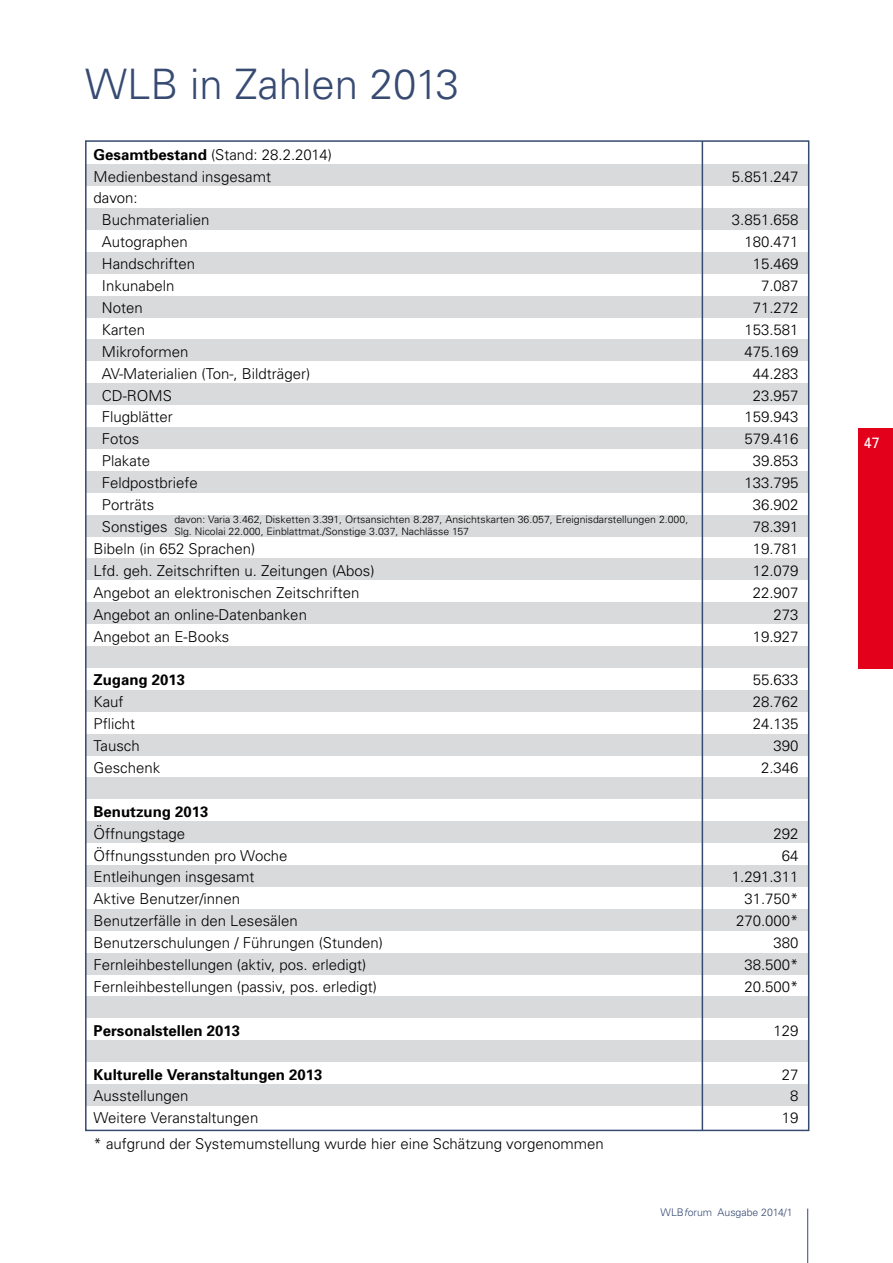
<style>
.page{position:relative;width:893px;height:1263px;background:#fff}
.page>*{position:absolute;margin:0;border:0;box-sizing:border-box;transform-origin:0 0}
.t1{font:300 42px "Univers";color:#364a72}
.t2{font:300 15px/21.9px "Univers";color:#000}
.t3{font:700 15px "Univers";color:#000}
.t4{font:15px "Univers";color:#fff}
.t5{font:300 10.5px "Univers";color:#364a72}
.t6{font:300 10.35px/11.2px "Univers";color:#000}
.s1{font-weight:700}
.s2{font-style:italic}
</style>
<div class="page">
<hr style="left:807px;top:1208px;width:1px;height:55px;background:#364a72">
<div style="left:859px;top:428px;width:34px;height:240px;background:#e2001a"></div>
<div style="left:85px;top:164px;width:723px;height:22px;background:#d9dadb"></div>
<div style="left:85px;top:208px;width:723px;height:22px;background:#d9dadb"></div>
<div style="left:85px;top:252px;width:723px;height:22px;background:#d9dadb"></div>
<div style="left:85px;top:296px;width:723px;height:21px;background:#d9dadb"></div>
<div style="left:85px;top:339px;width:723px;height:22px;background:#d9dadb"></div>
<div style="left:85px;top:383px;width:723px;height:22px;background:#d9dadb"></div>
<div style="left:85px;top:427px;width:723px;height:22px;background:#d9dadb"></div>
<div style="left:85px;top:471px;width:723px;height:22px;background:#d9dadb"></div>
<div style="left:85px;top:515px;width:723px;height:21px;background:#d9dadb"></div>
<div style="left:85px;top:558px;width:723px;height:22px;background:#d9dadb"></div>
<div style="left:85px;top:602px;width:723px;height:22px;background:#d9dadb"></div>
<div style="left:85px;top:646px;width:723px;height:22px;background:#d9dadb"></div>
<div style="left:85px;top:690px;width:723px;height:22px;background:#d9dadb"></div>
<div style="left:85px;top:734px;width:723px;height:21px;background:#d9dadb"></div>
<div style="left:85px;top:777px;width:723px;height:22px;background:#d9dadb"></div>
<div style="left:85px;top:821px;width:723px;height:22px;background:#d9dadb"></div>
<div style="left:85px;top:865px;width:723px;height:22px;background:#d9dadb"></div>
<div style="left:85px;top:909px;width:723px;height:22px;background:#d9dadb"></div>
<div style="left:85px;top:953px;width:723px;height:21px;background:#d9dadb"></div>
<div style="left:85px;top:996px;width:723px;height:22px;background:#d9dadb"></div>
<div style="left:85px;top:1040px;width:723px;height:22px;background:#d9dadb"></div>
<div style="left:85px;top:1084px;width:723px;height:22px;background:#d9dadb"></div>
<hr style="left:702px;top:141px;width:1px;height:990px;background:#364a72">
<h1 class="t1" style="left:85px;top:59px;width:376px">WLB in Zahlen 2013</h1>
<p class="t2" style="left:94px;top:143px;width:240px"><span class="s1">Gesamtbestand</span> (Stand: 28.2.2014)<br>Medienbestand insgesamt</p>
<p class="t2" style="left:102px;top:187px;width:109px;text-indent:-8px">davon:<br>Buchmaterialien</p>
<p class="t2" style="left:732px;top:165px;width:68px">5.851.247</p>
<p class="t2" style="left:732px;top:209px;width:68px">3.851.658</p>
<p class="t2" style="left:102px;top:231px;width:87px">Autographen</p>
<p class="t2" style="left:744px;top:231px;width:56px">180.471</p>
<p class="t2" style="left:102px;top:252px;width:95px">Handschriften</p>
<p class="t2" style="left:753px;top:252px;width:47px">15.469</p>
<p class="t2" style="left:102px;top:274px;width:74px">Inkunabeln</p>
<p class="t2" style="left:761px;top:274px;width:39px">7.087</p>
<p class="t2" style="left:102px;top:296px;width:42px">Noten</p>
<p class="t2" style="left:753px;top:296px;width:47px">71.272</p>
<p class="t2" style="left:102px;top:318px;width:45px">Karten</p>
<p class="t2" style="left:744px;top:318px;width:56px">153.581</p>
<p class="t2" style="left:102px;top:340px;width:88px">Mikroformen</p>
<p class="t2" style="left:744px;top:340px;width:56px">475.169</p>
<p class="t2" style="left:102px;top:362px;width:210px">AV-Materialien (Ton-, Bildträger)</p>
<p class="t2" style="left:753px;top:362px;width:47px">44.283</p>
<p class="t2" style="left:102px;top:384px;width:72px">CD-ROMS</p>
<p class="t2" style="left:753px;top:384px;width:47px">23.957</p>
<p class="t2" style="left:102px;top:406px;width:72px">Flugblätter</p>
<p class="t2" style="left:744px;top:406px;width:56px">159.943</p>
<p class="t2" style="left:102px;top:428px;width:39px">Fotos</p>
<p class="t2" style="left:744px;top:428px;width:56px">579.416</p>
<p class="t2" style="left:102px;top:450px;width:50px">Plakate</p>
<p class="t2" style="left:753px;top:450px;width:47px">39.853</p>
<p class="t2" style="left:102px;top:471px;width:97px">Feldpostbriefe</p>
<p class="t2" style="left:744px;top:471px;width:56px">133.795</p>
<p class="t2" style="left:102px;top:493px;width:54px">Porträts</p>
<p class="t2" style="left:753px;top:493px;width:47px">36.902</p>
<p class="t2" style="left:102px;top:515px;width:67px">Sonstiges</p>
<p class="t2" style="left:753px;top:515px;width:47px">78.391</p>
<p class="t2" style="left:94px;top:537px;width:163px">Bibeln (in 652 Sprachen)</p>
<p class="t2" style="left:753px;top:537px;width:47px">19.781</p>
<p class="t2" style="left:94px;top:559px;width:282px">Lfd. geh. Zeitschriften u. Zeitungen (Abos)</p>
<p class="t2" style="left:753px;top:559px;width:47px">12.079</p>
<p class="t2" style="left:94px;top:581px;width:267px">Angebot an elektronischen Zeitschriften</p>
<p class="t2" style="left:753px;top:581px;width:47px">22.907</p>
<p class="t2" style="left:94px;top:603px;width:215px">Angebot an online-Datenbanken</p>
<p class="t2" style="left:774px;top:603px;width:27px">273</p>
<p class="t2" style="left:94px;top:625px;width:137px">Angebot an E-Books</p>
<p class="t2" style="left:753px;top:625px;width:47px">19.927</p>
<p class="t3" style="left:94px;top:670px;width:93px">Zugang 2013</p>
<p class="t2" style="left:753px;top:669px;width:47px">55.633</p>
<p class="t2" style="left:94px;top:690px;width:32px">Kauf</p>
<p class="t2" style="left:753px;top:690px;width:47px">28.762</p>
<p class="t2" style="left:94px;top:712px;width:43px">Pflicht</p>
<p class="t2" style="left:753px;top:712px;width:47px">24.135</p>
<p class="t2" style="left:94px;top:734px;width:48px">Tausch</p>
<p class="t2" style="left:774px;top:734px;width:27px">390</p>
<p class="t2" style="left:94px;top:756px;width:68px">Geschenk</p>
<p class="t2" style="left:761px;top:756px;width:39px">2.346</p>
<p class="t3" style="left:94px;top:802px;width:117px">Benutzung 2013</p>
<p class="t2" style="left:94px;top:822px;width:93px">Öffnungstage</p>
<p class="t2" style="left:774px;top:822px;width:27px">292</p>
<p class="t2" style="left:94px;top:844px;width:195px">Öffnungsstunden pro Woche</p>
<p class="t2" style="left:782px;top:844px;width:18px">64</p>
<p class="t2" style="left:94px;top:866px;width:162px">Entleihungen insgesamt</p>
<p class="t2" style="left:732px;top:866px;width:68px">1.291.311</p>
<p class="t2" style="left:94px;top:888px;width:148px">Aktive Benutzer/innen</p>
<p class="t2" style="left:744px;top:888px;width:56px">31.750*</p>
<p class="t2" style="left:94px;top:909px;width:206px">Benutzerfälle in den Lesesälen</p>
<p class="t2" style="left:736px;top:909px;width:64px">270.000*</p>
<p class="t2" style="left:94px;top:931px;width:291px">Benutzerschulungen / Führungen (Stunden)</p>
<p class="t2" style="left:774px;top:931px;width:27px">380</p>
<p class="t2" style="left:94px;top:953px;width:274px">Fernleihbestellungen (aktiv, pos. erledigt)</p>
<p class="t2" style="left:744px;top:953px;width:56px">38.500*</p>
<p class="t2" style="left:94px;top:975px;width:285px">Fernleihbestellungen (passiv, pos. erledigt)</p>
<p class="t2" style="left:744px;top:975px;width:56px">20.500*</p>
<p class="t3" style="left:94px;top:1021px;width:148px">Personalstellen 2013</p>
<p class="t2" style="left:774px;top:1019px;width:27px">129</p>
<p class="t3" style="left:94px;top:1064px;width:230px">Kulturelle Veranstaltungen 2013</p>
<p class="t2" style="left:782px;top:1063px;width:18px">27</p>
<p class="t2" style="left:94px;top:1085px;width:97px">Ausstellungen</p>
<p class="t2" style="left:790px;top:1085px;width:10px">8</p>
<p class="t2" style="left:94px;top:1107px;width:166px">Weitere Veranstaltungen</p>
<p class="t2" style="left:782px;top:1107px;width:18px">19</p>
<p class="t2" style="left:94px;top:1132px;width:512px">* aufgrund der Systemumstellung wurde hier eine Schätzung vorgenommen</p>
<p class="t6" style="left:174px;top:514px;width:515px">davon: Varia 3.462, Disketten 3.391, Ortsansichten 8.287, Ansichtskarten 36.057, Ereignisdarstellungen 2.000,<br>Slg. Nicolai 22.000, Einblattmat./Sonstige 3.037, Nachlässe 157</p>
<p class="t5" style="left:661px;top:1206px;width:134px">WLB<span class="s2">f</span>orum Ausgabe 2014/1</p>
<p class="t4" style="left:863px;top:434px;width:18px">47</p>
</div>
